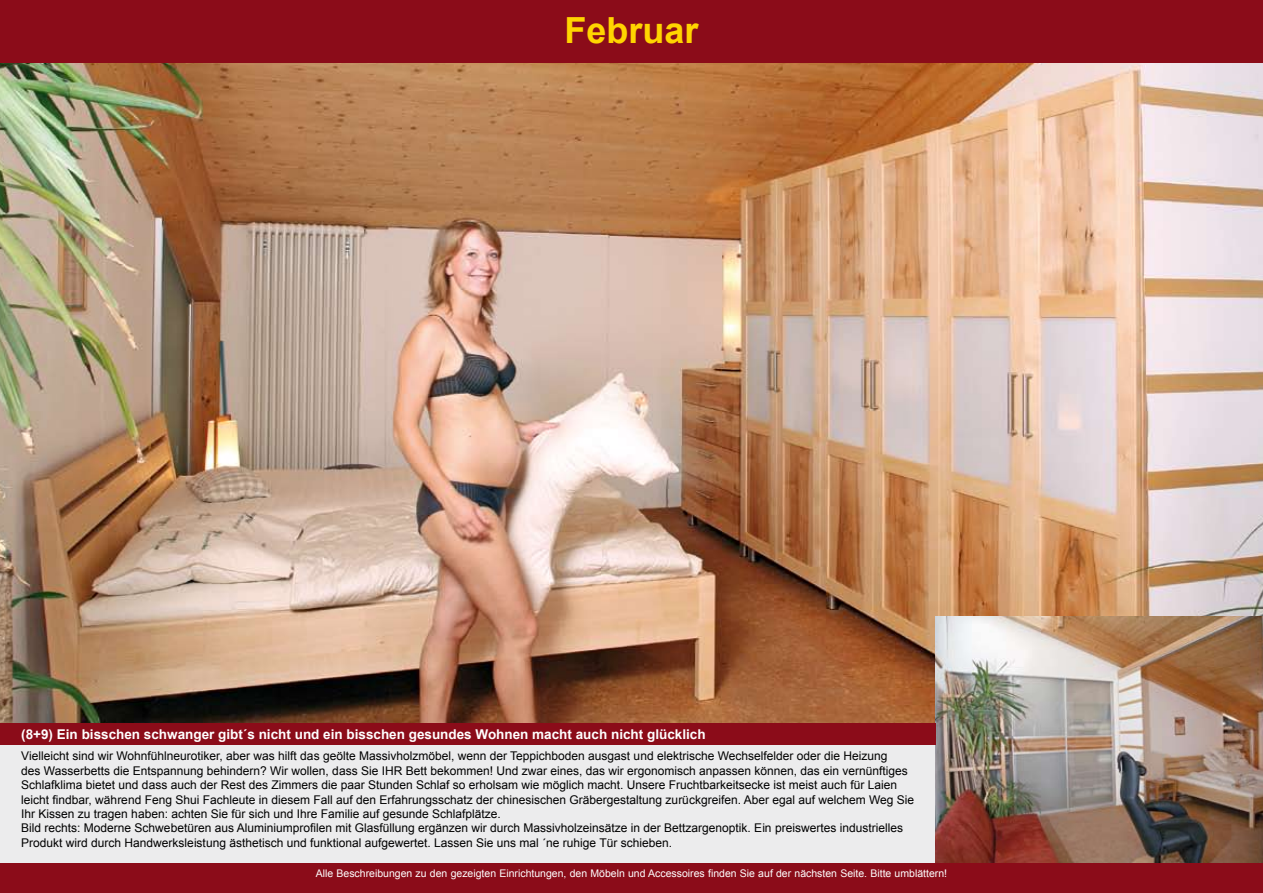
<style>
.page{position:relative;width:1263px;height:893px;background:#ececed}
.page>*{position:absolute;margin:0;border:0;box-sizing:border-box;transform-origin:0 0}
.t1{font:700 36px "Arial";color:#ffd500}
.t2{font:700 13.5px "Arial";color:#fff}
.t3{font:12px/14.4px "Arial";color:#000}
.t4{font:10.5px "Arial";color:#fff}
</style>
<div class="page">
<div style="left:0;top:0;width:1263px;height:64px;background:#8b0c19"></div>
<img style="left:0;top:64px;width:1263px;height:659px">
<img style="left:935px;top:617px;width:328px;height:246px">
<div style="left:0;top:863px;width:1263px;height:30px;background:#8b0c19"></div>
<div style="left:0;top:723px;width:935px;height:21px;background:#8b0c19"></div>
<h1 class="t1" style="left:564px;top:10px;width:136px">Februar</h1>
<p class="t2" style="left:21px;top:726px;width:686px">(8+9) Ein bisschen schwanger gibt´s nicht und ein bisschen gesundes Wohnen macht auch nicht glücklich</p>
<p class="t3" style="left:21px;top:749px;width:894px">Vielleicht sind wir Wohnfühlneurotiker, aber was hilft das geölte Massivholzmöbel, wenn der Teppichboden ausgast und elektrische Wechselfelder oder die Heizung<br>des Wasserbetts die Entspannung behindern? Wir wollen, dass Sie IHR Bett bekommen! Und zwar eines, das wir ergonomisch anpassen können, das ein vernünftiges Schlafklima bietet und dass auch der Rest des Zimmers die paar Stunden Schlaf so erholsam wie möglich macht. Unsere Fruchtbarkeitsecke ist meist auch für Laien leicht findbar, während Feng Shui Fachleute in diesem Fall auf den Erfahrungsschatz der chinesischen Gräbergestaltung zurückgreifen. Aber egal auf welchem Weg Sie Ihr Kissen zu tragen haben: achten Sie für sich und Ihre Familie auf gesunde Schlafplätze.<br>Bild rechts: Moderne Schwebetüren aus Aluminiumprofilen mit Glasfüllung ergänzen wir durch Massivholzeinsätze in der Bettzargenoptik. Ein preiswertes industrielles Produkt wird durch Handwerksleistung ästhetisch und funktional aufgewertet. Lassen Sie uns mal ´ne ruhige Tür schieben.</p>
<p class="t4" style="left:316px;top:868px;width:633px">Alle Beschreibungen zu den gezeigten Einrichtungen, den Möbeln und Accessoires finden Sie auf der nächsten Seite. Bitte umblättern!</p>
</div>
